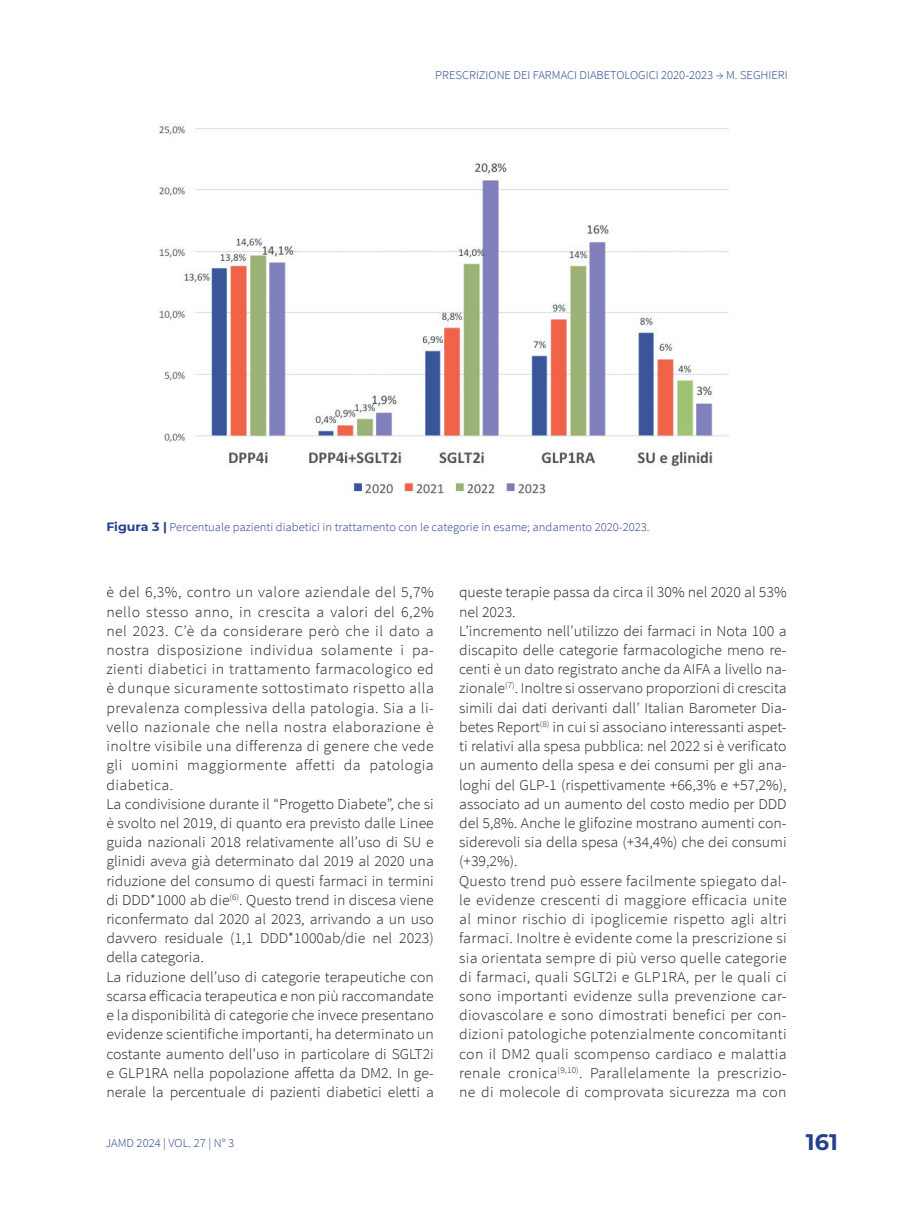
<style>
.page{position:relative;width:906px;height:1217px;background:#fff}
.page>*{position:absolute;margin:0;border:0;box-sizing:border-box;transform-origin:0 0}
.t1{font:700 22.5px "Montserrat";color:#253f8e}
.Normale{font:300 15px/19.2px "Source Sans Pro";color:#231f20;text-align:justify;scale:1.05 1}
.t2{font:300 12px "Source Sans Pro";color:#253f8e;scale:1.05 1}
.s1{font-family:"Montserrat";font-weight:700}
</style>
<div class="page">
<img style="left:158px;top:124px;width:571px;height:370px">
<p class="t2" style="left:435px;top:67px;width:337px">PRESCRIZIONE DEI FARMACI DIABETOLOGICI 2020-2023 → M. SEGHIERI</p>
<p class="t2" style="left:106px;top:519px;width:519px"><span class="s1">Figura 3 |</span> Percentuale pazienti diabetici in trattamento con le categorie in esame; andamento 2020-2023.</p>
<p class="Normale" style="left:106px;top:582px;width:313px">è del 6,3%, contro un valore aziendale del 5,7% nello stesso anno, in crescita a valori del 6,2% nel 2023. C’è da considerare però che il dato a nostra disposizione individua solamente i pa&shy;zienti diabetici in trattamento farmacologico ed è dunque sicuramente sottostimato rispetto alla prevalenza complessiva della patologia. Sia a li&shy;vello nazionale che nella nostra elaborazione è inoltre visibile una differenza di genere che vede gli uomini maggiormente affetti da patologia diabetica.</p>
<p class="Normale" style="left:106px;top:794px;width:313px">La condivisione durante il “Progetto Diabete”, che si è svolto nel 2019, di quanto era previsto dalle Linee guida nazionali 2018 relativamente all’uso di SU e glinidi aveva già determinato dal 2019 al 2020 una riduzione del consumo di questi farmaci in termini di DDD*1000 ab die<sup>(6)</sup>. Questo trend in discesa viene riconfermato dal 2020 al 2023, arrivando a un uso davvero residuale (1,1 DDD*1000ab/die nel 2023) della categoria.</p>
<p class="Normale" style="left:106px;top:966px;width:313px">La riduzione dell’uso di categorie terapeutiche con scarsa efficacia terapeutica e non più raccomandate e la disponibilità di categorie che invece presentano evidenze scientifiche importanti, ha determinato un costante aumento dell’uso in particolare di SGLT2i e GLP1RA nella popolazione affetta da DM2. In ge&shy;nerale la percentuale di pazienti diabetici eletti a</p>
<p class="Normale" style="left:459px;top:582px;width:313px">queste terapie passa da circa il 30% nel 2020 al 53% nel 2023.</p>
<p class="Normale" style="left:459px;top:621px;width:313px">L’incremento nell’utilizzo dei farmaci in Nota 100 a discapito delle categorie farmacologiche meno re&shy;centi è un dato registrato anche da AIFA a livello na&shy;zionale<sup>(7)</sup>. Inoltre si osservano proporzioni di crescita simili dai dati derivanti dall’ Italian Barometer Dia&shy;betes Report<sup>(8)</sup> in cui si associano interessanti aspet&shy;ti relativi alla spesa pubblica: nel 2022 si è verificato un aumento della spesa e dei consumi per gli ana&shy;loghi del GLP-1 (rispettivamente +66,3% e +57,2%), associato ad un aumento del costo medio per DDD del 5,8%. Anche le glifozine mostrano aumenti con&shy;siderevoli sia della spesa (+34,4%) che dei consumi (+39,2%).</p>
<p class="Normale" style="left:459px;top:870px;width:313px">Questo trend può essere facilmente spiegato dal&shy;le evidenze crescenti di maggiore efficacia unite al minor rischio di ipoglicemie rispetto agli altri farmaci. Inoltre è evidente come la prescrizione si sia orientata sempre di più verso quelle categorie di farmaci, quali SGLT2i e GLP1RA, per le quali ci sono importanti evidenze sulla prevenzione car&shy;diovascolare e sono dimostrati benefici per con&shy;dizioni patologiche potenzialmente concomitanti con il DM2 quali scompenso cardiaco e malattia renale cronica<sup>(9,10)</sup>. Parallelamente la prescrizio&shy;ne di molecole di comprovata sicurezza ma con</p>
<p class="t2" style="left:105px;top:1135px;width:124px">JAMD 2024 | VOL. 27 | N° 3</p>
<h1 class="t1" style="left:806px;top:1125px;width:33px">161</h1>
</div>
